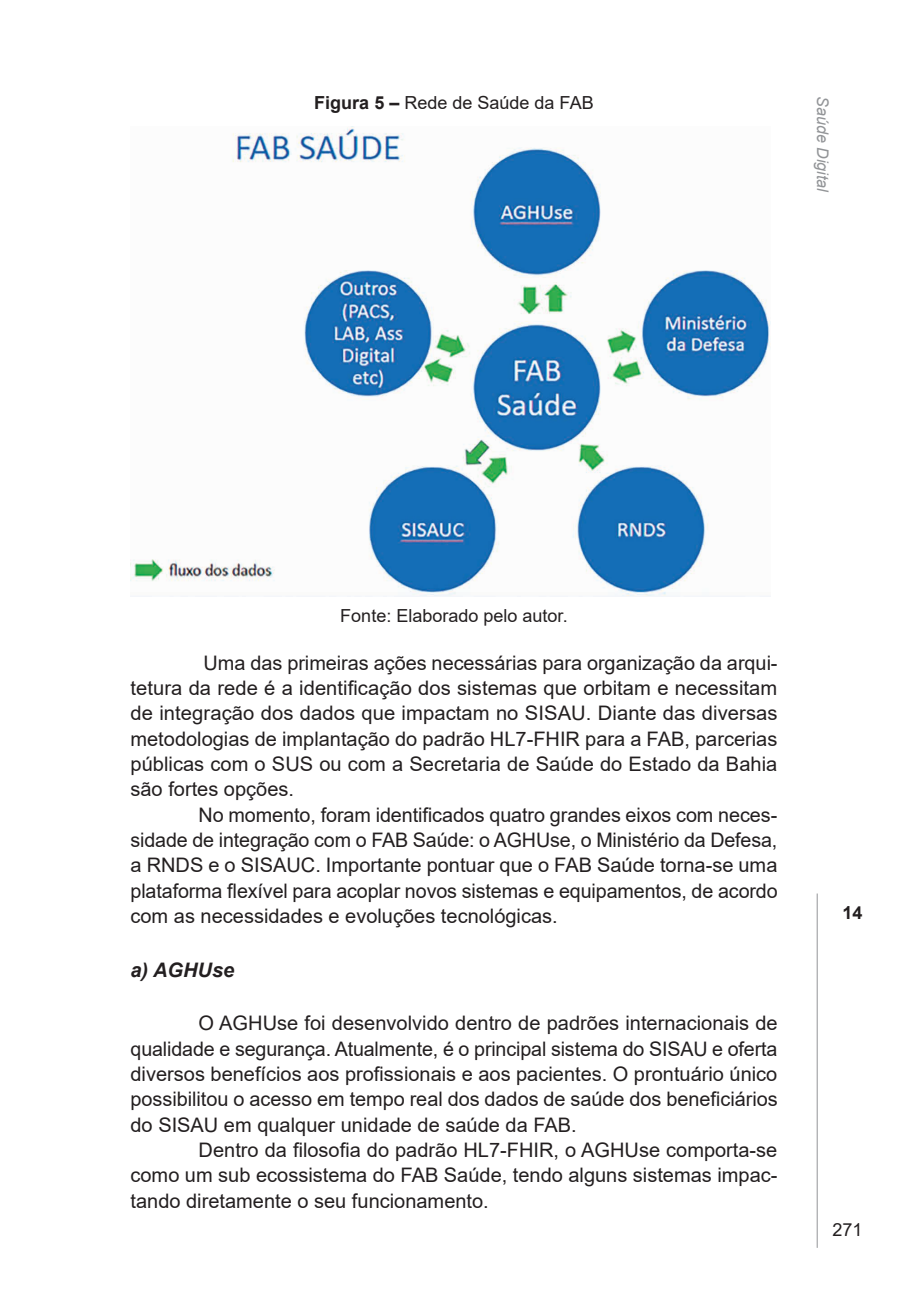
<style>
.page{position:relative;width:908px;height:1304px;background:#fff}
.page>*{position:absolute;margin:0;border:0;box-sizing:border-box;transform-origin:0 0}
.t1{font:20px/25.4px "Arial";color:#231f20;text-align:justify}
.t2{font:italic 700 20px "Arial";color:#231f20}
.t3{font:18px "Arial";color:#231f20}
.t4{font:700 18px "Arial";color:#231f20}
.t5{font:italic 16px "Arial";color:#939598}
.s1{font-weight:700}
</style>
<div class="page">
<hr style="left:816px;top:893px;width:1px;height:355px;background:#939598">
<img style="left:130px;top:126px;width:640px;height:471px">
<p class="t3" style="left:314px;top:91px;width:281px"><span class="s1">Figura 5 –</span> Rede de Saúde da FAB</p>
<p class="t5" style="left:832px;top:96px;width:97px;rotate:90deg">Saúde Digital</p>
<p class="t3" style="left:340px;top:603px;width:229px">Fonte: Elaborado pelo autor.</p>
<p class="t1" style="left:130px;top:650px;width:648px;text-indent:73px">Uma das primeiras ações necessárias para organização da arqui&shy;tetura da rede é a identificação dos sistemas que orbitam e necessitam de integração dos dados que impactam no SISAU. Diante das diversas metodologias de implantação do padrão HL7-FHIR para a FAB, parcerias públicas com o SUS ou com a Secretaria de Saúde do Estado da Bahia são fortes opções.</p>
<p class="t1" style="left:130px;top:802px;width:648px;text-indent:68px">No momento, foram identificados quatro grandes eixos com neces&shy;sidade de integração com o FAB Saúde: o AGHUse, o Ministério da Defesa, a RNDS e o SISAUC. Importante pontuar que o FAB Saúde torna-se uma plataforma flexível para acoplar novos sistemas e equipamentos, de acordo com as necessidades e evoluções tecnológicas.</p>
<p class="t2" style="left:130px;top:956px;width:105px">a) AGHUse</p>
<p class="t1" style="left:130px;top:1010px;width:648px;text-indent:68px">O AGHUse foi desenvolvido dentro de padrões internacionais de qualidade e segurança. Atualmente, é o principal sistema do SISAU e oferta diversos benefícios aos profissionais e aos pacientes. O prontuário único possibilitou o acesso em tempo real dos dados de saúde dos beneficiários do SISAU em qualquer unidade de saúde da FAB.</p>
<p class="t1" style="left:130px;top:1137px;width:648px;text-indent:68px">Dentro da filosofia do padrão HL7-FHIR, o AGHUse comporta-se como um sub ecossistema do FAB Saúde, tendo alguns sistemas impac&shy;tando diretamente o seu funcionamento.</p>
<p class="t4" style="left:842px;top:900px;width:22px">14</p>
<p class="t3" style="left:832px;top:1217px;width:32px">271</p>
</div>
